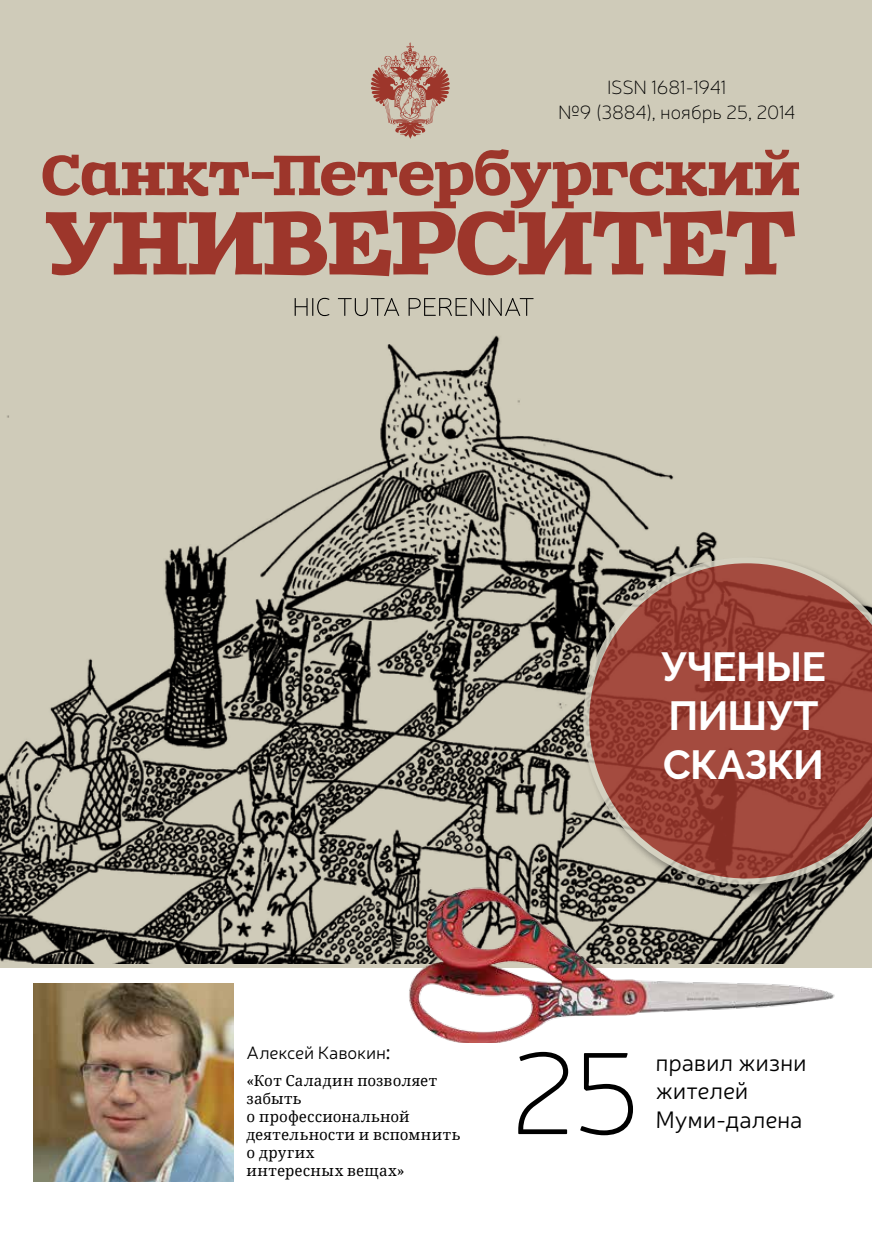
<style>
.page{position:relative;width:872px;height:1234px;background:#fff}
.page>*{position:absolute;margin:0;border:0;box-sizing:border-box;transform-origin:0 0}
.t1{font:100 118.5px "Neris";color:#000}
.t2{font:700 40.5px/48.6px "Raleway";letter-spacing:-.015em;color:#fff}
.t3{font:300 24px/28.5px "Neris";color:#000}
.t4{font:100 19.5px "Neris";letter-spacing:-.015em;color:#000}
.t5{font:300 18px "Neris";color:#000}
.t6{font:15px/18px "Noto Serif";letter-spacing:.04em;color:#000}
.s1{font-family:"Noto Serif";font-weight:400}
</style>
<div class="page">
<div style="left:0;top:0;width:872px;height:1032px;background:#cfcbb9"></div>
<img style="left:0;top:168px;width:800px;height:795px">
<div style="left:0;top:968px;width:872px;height:265px;background:#fff"></div>
<svg style="left:295px;top:298px;width:104px;height:18px"></svg>
<svg style="left:408px;top:298px;width:125px;height:18px"></svg>
<svg style="left:370px;top:43px;width:80px;height:96px"></svg>
<svg style="left:43px;top:149px;width:756px;height:59px"></svg>
<svg style="left:46px;top:210px;width:749px;height:66px"></svg>
<svg style="left:583px;top:557px;width:289px;height:325px;background:#994f43"></svg>
<img style="left:391px;top:811px;width:461px;height:231px">
<img style="left:34px;top:983px;width:200px;height:198px">
<h3 class="t4" style="left:607px;top:75px;width:121px">ISSN 1681-1941</h3>
<h3 class="t4" style="left:558px;top:101px;width:239px">№9 (3884), ноябрь 25, 2014</h3>
<h2 class="t2" style="left:661px;top:643px;width:166px">УЧЕНЫЕ<br>ПИШУТ<br>СКАЗКИ</h2>
<p class="t5" style="left:246px;top:1040px;width:146px">Алексей Кавокин<span class="s1">:</span></p>
<p class="t6" style="left:246px;top:1070px;width:216px">«Кот Саладин позволяет забыть<br>о профессиональной деятельности и вспомнить о других<br>интересных вещах»</p>
<h1 class="t1" style="left:509px;top:1020px;width:133px">25</h1>
<h3 class="t3" style="left:655px;top:1047px;width:153px">правил жизни жителей<br>Муми-далена</h3>
</div>
